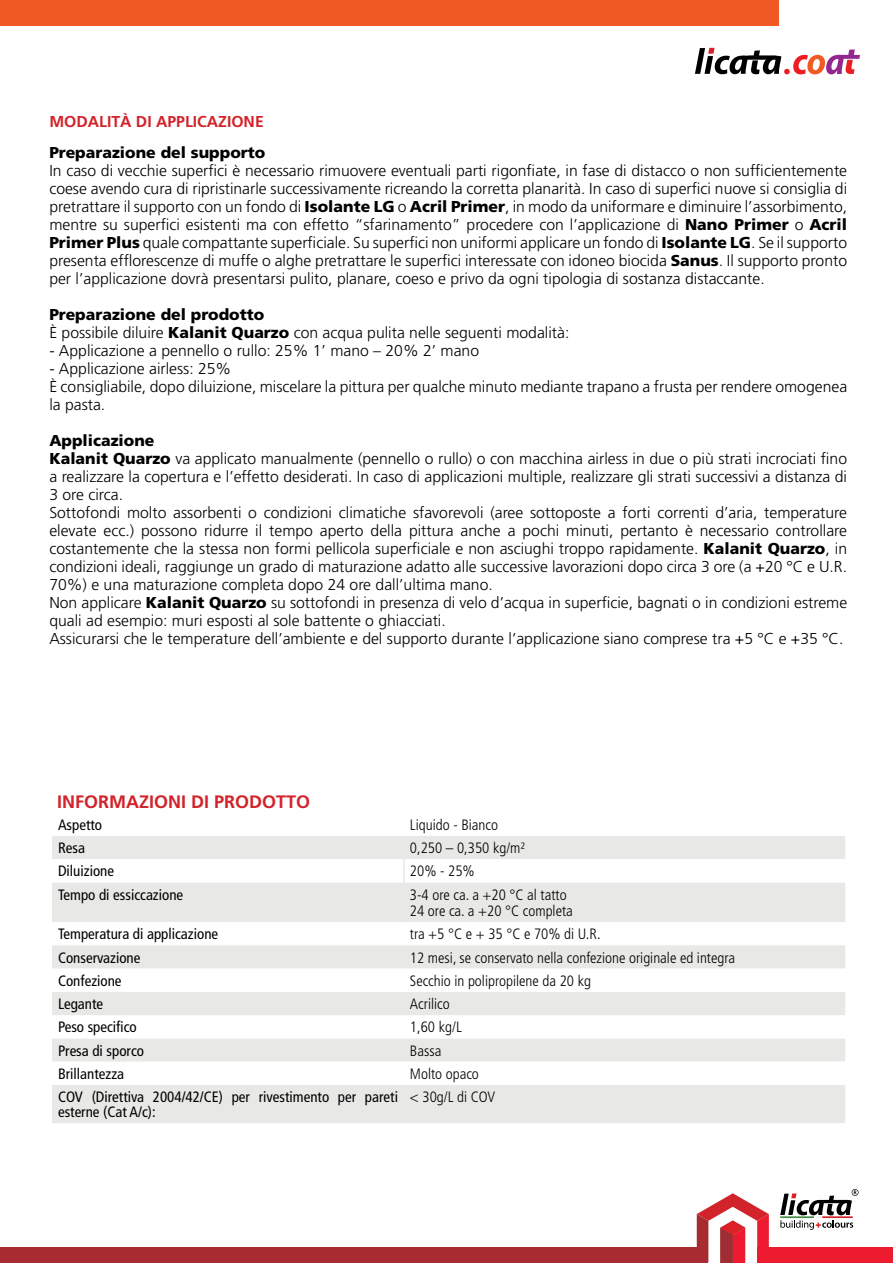
<style>
.page{position:relative;width:893px;height:1263px;background:#fff}
.page>*{position:absolute;margin:0;border:0;box-sizing:border-box;transform-origin:0 0}
.t1{font:700 18px "Frutiger";color:#d2232a}
.t2{font:300 15.75px/18px "Frutiger";color:#000}
.t3{font:900 15.75px "Frutiger";color:#000}
.t4{font:700 15.75px "Frutiger";color:#d2232a}
.t5{font:300 condensed 15px/16.5px "Frutiger";color:#000}
.t6{font:condensed 15px/15px "Frutiger";color:#000}
.s1{font-weight:900}
</style>
<div class="page">
<svg style="left:697px;top:1193px;width:72px;height:70px"></svg>
<svg style="left:780px;top:1189px;width:78px;height:41px"></svg>
<div style="left:0;top:1248px;width:708px;height:15px;background:#a72c31"></div>
<div style="left:757px;top:1248px;width:136px;height:15px;background:#ed1b2f"></div>
<div style="left:0;top:0;width:779px;height:26px;background:#f15922"></div>
<svg style="left:695px;top:48px;width:165px;height:26px"></svg>
<div style="left:52px;top:836px;width:793px;height:287px;background:#e8e9e6"></div>
<svg style="left:52px;top:859px;width:793px;height:226px"></svg>
<div style="left:52px;top:945px;width:793px;height:70px;background:#e8e9e6"></div>
<svg style="left:52px;top:969px;width:793px;height:23px"></svg>
<hr style="left:403px;top:836px;width:2px;height:23px;background:#e8e9e6">
<hr style="left:403px;top:859px;width:2px;height:23px;background:#e8e9e6">
<hr style="left:403px;top:882px;width:2px;height:40px;background:#e8e9e6">
<p class="t4" style="left:49px;top:112px;width:48px">MODALIT</p>
<p class="t4" style="left:120px;top:112px;width:46px">À DI APPLICAZI</p>
<p class="t4" style="left:231px;top:112px;width:34px">ONE</p>
<p class="t3" style="left:49px;top:143px;width:217px">Preparazione del supporto</p>
<p class="t2" style="left:49px;top:162px;width:799px;text-align:justify">In caso di vecchie superfici è necessario rimuovere eventuali parti rigonfiate, in fase di distacco o non sufficientemente coese avendo cura di ripristinarle successivamente ricreando la corretta planarità. In caso di superfici nuove si consiglia di pretrattare il supporto con un fondo di <span class="s1">Isolante LG</span> o <span class="s1">Acril Primer</span>, in modo da uniformare e diminuire l’assorbimento, mentre su superfici esistenti ma con effetto “sfarinamento” procedere con l’applicazione di <span class="s1">Nano Primer</span> o <span class="s1">Acril Primer Plus</span> quale compattante superficiale. Su superfici non uniformi applicare un fondo di <span class="s1">Isolante LG</span>. Se il supporto presenta efflorescenze di muffe o alghe pretrattare le superfici interessate con idoneo biocida <span class="s1">Sanus</span>. Il supporto pronto per l’applicazione dovrà presentarsi pulito, planare, coeso e privo da ogni tipologia di sostanza distaccante.</p>
<p class="t2" style="left:49px;top:306px;width:522px"><span class="s1">Preparazione del prodotto<br></span>è possibile diluire <span class="s1">Kalanit Quarzo</span> con acqua pulita nelle seguenti modalità:</p>
<p class="t2" style="left:49px;top:342px;width:431px">- Applicazione a pennello o rullo: 25% 1’ mano – 20% 2’ mano</p>
<p class="t2" style="left:49px;top:360px;width:799px">- Applicazione airless: 25%<br>è consigliabile, dopo diluizione, miscelare la pittura per qualche minuto mediante trapano a frusta per rendere omogenea la pasta.</p>
<p class="t2" style="left:49px;top:432px;width:799px"><span class="s1">Applicazione<br>Kalanit Quarzo</span> va applicato manualmente (pennello o rullo) o con macchina airless in due o più strati incrociati fino a realizzare la copertura e l’effetto desiderati. In caso di applicazioni multiple, realizzare gli strati successivi a distanza di 3 ore circa.<br>Sottofondi molto assorbenti o condizioni climatiche sfavorevoli (aree sottoposte a forti correnti d’aria, temperature elevate ecc.) possono ridurre il tempo aperto della pittura anche a pochi minuti, pertanto è necessario controllare costantemente che la stessa non formi pellicola superficiale e non asciughi troppo rapidamente. <span class="s1">Kalanit Quarzo</span>, in condizioni ideali, raggiunge un grado di maturazione adatto alle successive lavorazioni dopo circa 3 ore (a +20 °C e U.R.<br>70%) e una maturazione completa dopo 24 ore dall’ultima mano.<br>Non applicare <span class="s1">Kalanit Quarzo</span> su sottofondi in presenza di velo d’acqua in superficie, bagnati o in condizioni estreme quali ad esempio: muri esposti al sole battente o ghiacciati.<br>Assicurarsi che le temperature dell’ambiente e del supporto durante l’applicazione siano comprese tra +5 °C e +35 °C.</p>
<p class="t1" style="left:57px;top:792px;width:193px">INFORMAZIONI DI PRODO</p>
<p class="t1" style="left:276px;top:792px;width:34px">TTO</p>
<p class="t6" style="left:58px;top:817px;width:46px">Aspetto</p>
<p class="t5" style="left:410px;top:817px;width:90px">Liquido - Bianco</p>
<p class="t6" style="left:58px;top:840px;width:28px">Resa</p>
<p class="t5" style="left:410px;top:840px;width:117px">0,250 – 0,350 kg/m²</p>
<p class="t6" style="left:58px;top:864px;width:58px">Diluizione</p>
<p class="t5" style="left:410px;top:863px;width:66px">20% - 25%</p>
<p class="t6" style="left:58px;top:887px;width:127px">Tempo di essiccazione</p>
<p class="t5" style="left:410px;top:886px;width:164px">3-4 ore ca. a +20 °C al tatto<br>24 ore ca. a +20 °C completa</p>
<p class="t6" style="left:58px;top:927px;width:162px">Temperatura di applicazione</p>
<p class="t5" style="left:410px;top:926px;width:192px">tra +5 °C e + 35 °C e 70% di U.R.</p>
<p class="t6" style="left:58px;top:950px;width:84px">Conservazione</p>
<p class="t5" style="left:410px;top:949px;width:327px">12 mesi, se conservato nella confezione originale ed integra</p>
<p class="t6" style="left:58px;top:973px;width:65px">Confezione</p>
<p class="t5" style="left:410px;top:973px;width:183px">Secchio in polipropilene da 20 kg</p>
<p class="t6" style="left:58px;top:996px;width:47px">Legante</p>
<p class="t5" style="left:410px;top:996px;width:41px">Acrilico</p>
<p class="t6" style="left:58px;top:1020px;width:80px">Peso specifico</p>
<p class="t5" style="left:410px;top:1019px;width:53px">1,60 kg/L</p>
<p class="t6" style="left:58px;top:1043px;width:88px">Presa di sporco</p>
<p class="t5" style="left:410px;top:1042px;width:33px">Bassa</p>
<p class="t6" style="left:58px;top:1066px;width:68px">Brillantezza</p>
<p class="t5" style="left:410px;top:1066px;width:70px">Molto opaco</p>
<p class="t6" style="left:58px;top:1089px;width:341px">COV (Direttiva 2004/42/CE) per rivestimento per pareti esterne (Cat A/c):</p>
<p class="t5" style="left:410px;top:1089px;width:87px">&lt; 30g/L di COV</p>
</div>
